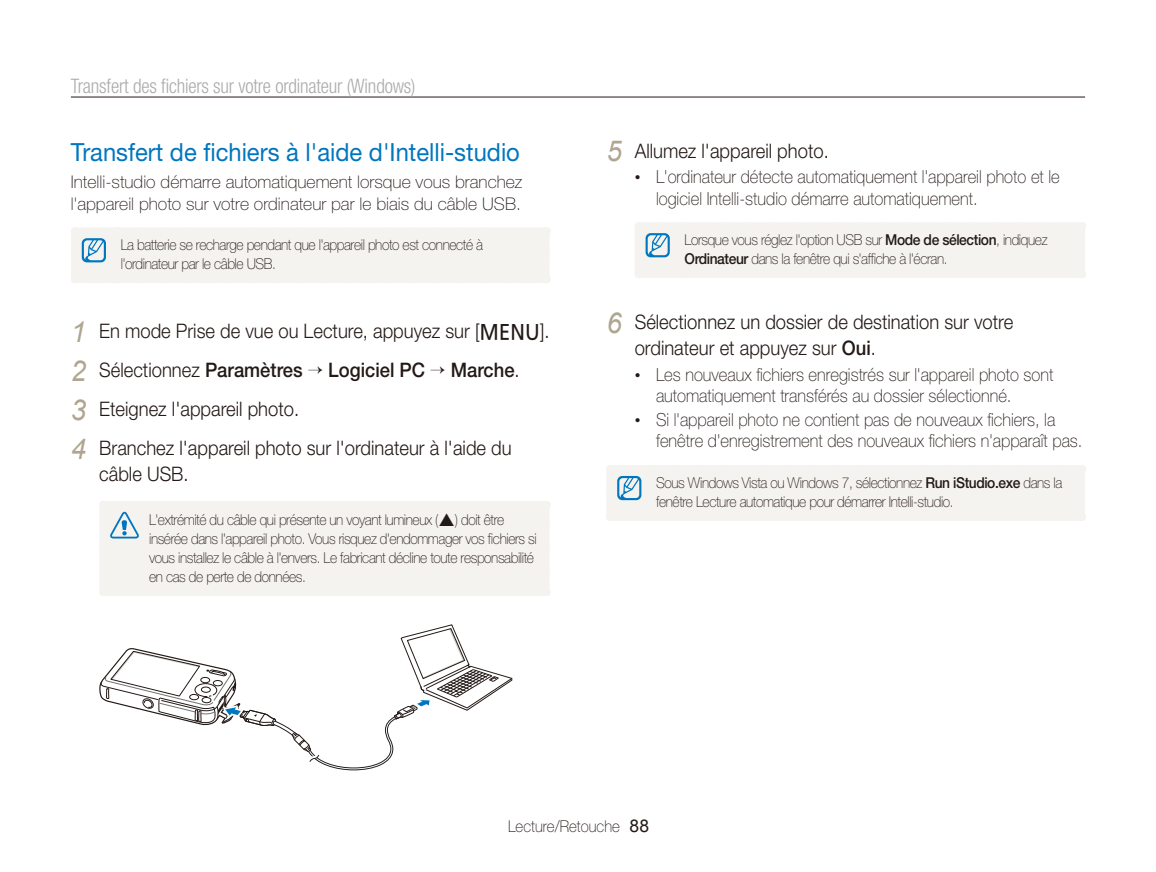
<style>
.page{position:relative;width:1156px;height:872px;background:#fff}
.page>*{position:absolute;margin:0;border:0;box-sizing:border-box;transform-origin:0 0}
.t1{font:25px "Helvetica Neue";color:#0076bf;scale:.95 1}
.t2{font:300 20px/39px "Helvetica Neue";color:#231916;scale:.92 1}
.t3{font:300 condensed 20px "Helvetica Neue";letter-spacing:-.01em;color:#ababac;scale:.96 1}
.t4{font:500 20px "Helvetica Neue";color:#231916;scale:.92 1}
.t5{font:100 18px/21.8px "Helvetica Neue";color:#231916;scale:.92 1}
.t6{font:100 17.5px/21.2px "Helvetica Neue";color:#231916}
.t7{font:100 16.25px "Helvetica Neue";color:#231916;scale:.92 1}
.t8{font:100 15px/18.8px "Helvetica Neue";letter-spacing:-.03em;color:#231916;scale:.92 1}
.s1{font-family:"Arial";font-weight:400;font-style:italic;font-size:28.75px;color:#afa590}
.s2{font-family:"PL110";font-weight:400}
.s3{font-weight:500}
.s4{font-weight:300}
.s5{font-family:"Arial";font-weight:400;font-size:16.25px}
.s6{font-family:"Arial";font-weight:400;font-size:17.5px}
</style>
<div class="page">
<hr style="left:71px;top:97px;width:1013px;height:1px;background:#231916">
<div style="left:635px;top:222px;width:449px;height:56px;background:#f5f3ef"></div>
<div style="left:606px;top:465px;width:478px;height:56px;background:#f5f3ef"></div>
<div style="left:71px;top:227px;width:478px;height:56px;background:#f5f3ef"></div>
<svg style="left:99px;top:624px;width:413px;height:147px"></svg>
<div style="left:99px;top:501px;width:450px;height:95px;background:#f5f3ef"></div>
<h2 class="t3" style="left:71px;top:79px;width:360px">Transfert des fichiers sur votre ordinateur (Windows)</h2>
<h1 class="t1" style="left:71px;top:144px;width:474px">Transfert de fichiers à l'aide d'Intelli-studio</h1>
<p class="t6" style="left:71px;top:173px;width:453px">Intelli-studio démarre automatiquement lorsque vous branchez l'appareil photo sur votre ordinateur par le biais du câble USB.</p>
<p class="t8" style="left:121px;top:237px;width:395px">La batterie se recharge pendant que l'appareil photo est connecté à l'ordinateur par le câble USB.</p>
<h2 class="t2" style="left:71px;top:313px;width:521px"><span class="s1">1</span> En mode Prise de vue ou Lecture, appuyez sur [<span class="s2">m</span>].<br><span class="s1">2</span> Sélectionnez <span class="s3">Paramètres</span></h2>
<h2 class="t4" style="left:328px;top:362px;width:107px">Logiciel PC</h2>
<h2 class="t4" style="left:451px;top:362px;width:76px">Marche<span class="s4">.</span></h2>
<h2 class="t2" style="left:71px;top:391px;width:480px"><span class="s1">3</span> Eteignez l'appareil photo.<br><span class="s1">4</span> Branchez l'appareil photo sur l'ordinateur à l'aide du</h2>
<h2 class="t2" style="left:99px;top:456px;width:99px">câble USB.</h2>
<p class="t8" style="left:149px;top:512px;width:423px">L'extrémité du câble qui présente un voyant lumineux ( ) doit être insérée dans l'appareil photo. Vous risquez d'endommager vos fichiers si vous installez le câble à l'envers. Le fabricant décline toute responsabilité en cas de perte de données.</p>
<h2 class="t2" style="left:606px;top:133px;width:243px"><span class="s1">5</span> Allumez l'appareil photo.</h2>
<p class="t5" style="left:656px;top:167px;width:440px;text-indent:-21px"><span class="s5">•</span> L'ordinateur détecte automatiquement l'appareil photo et le logiciel Intelli-studio démarre automatiquement.</p>
<p class="t8" style="left:684px;top:231px;width:396px">Lorsque vous réglez l'option USB sur <span class="s3">Mode de sélection</span>, indiquez<br><span class="s3">Ordinateur</span> dans la fenêtre qui s'affiche à l'écran.</p>
<h2 class="t2" style="left:634px;top:311px;width:413px;line-height:26.2px;text-indent:-28px"><span class="s1">6</span> Sélectionnez un dossier de destination sur votre ordinateur et appuyez sur <span class="s3">Oui</span>.</h2>
<p class="t5" style="left:656px;top:365px;width:433px;text-indent:-21px"><span class="s5">•</span> Les nouveaux fichiers enregistrés sur l'appareil photo sont automatiquement transférés au dossier sélectionné.</p>
<p class="t5" style="left:656px;top:410px;width:465px;text-indent:-21px"><span class="s5">•</span> Si l'appareil photo ne contient pas de nouveaux fichiers, la fenêtre d'enregistrement des nouveaux fichiers n'apparaît pas.</p>
<p class="t8" style="left:656px;top:474px;width:443px">Sous Windows Vista ou Windows 7, sélectionnez <span class="s3">Run iStudio.exe</span> dans la fenêtre Lecture automatique pour démarrer Intelli-studio.</p>
<p class="t7" style="left:508px;top:820px;width:155px">Lecture/Retouche <span class="s6">88</span></p>
</div>
